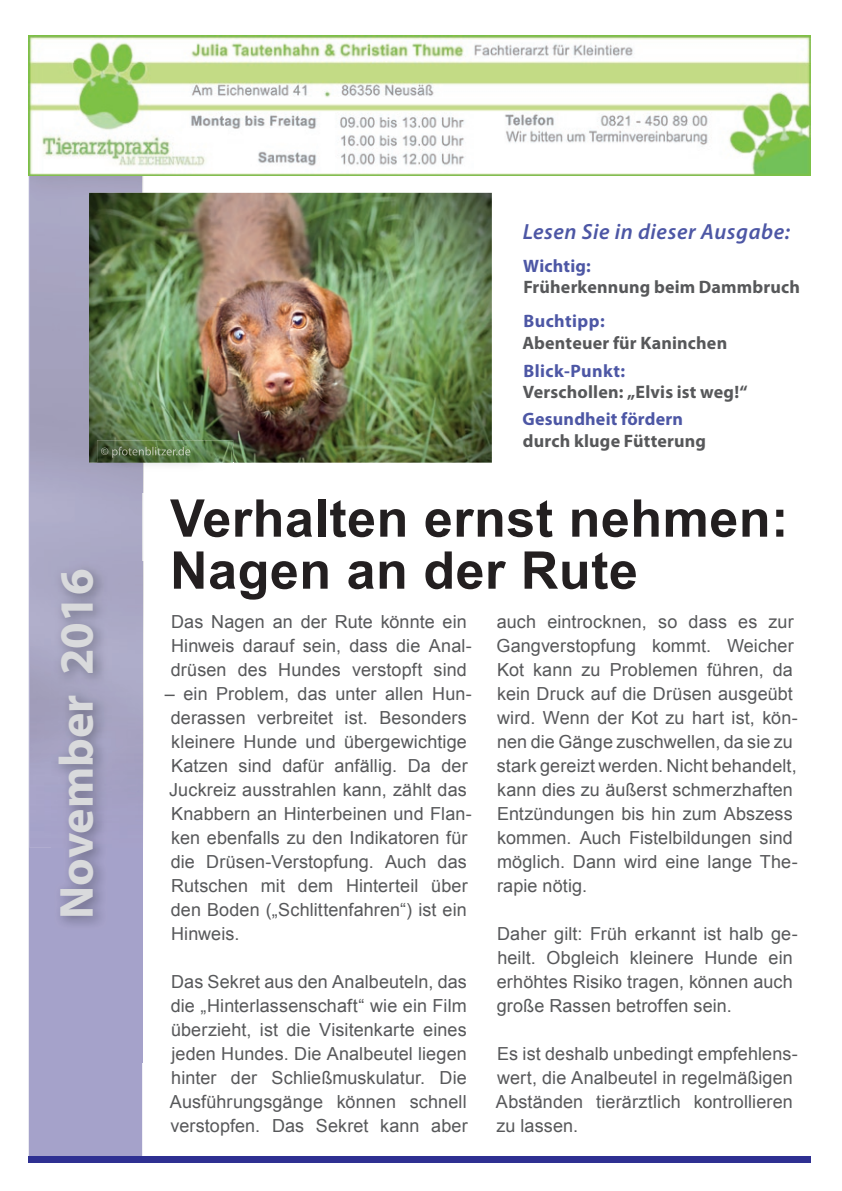
<style>
.page{position:relative;width:842px;height:1191px;background:#fff}
.page>*{position:absolute;margin:0;border:0;box-sizing:border-box;transform-origin:0 0}
.t1{font:700 52px/52px "Arial";letter-spacing:.01em;color:#231f20}
.t2{font:700 48px "Myriad Pro";color:#d9dadc}
.t3{font:italic 600 22px "Myriad Pro";letter-spacing:.025em;color:#4d57a5}
.t4{font:18px/24px "Arial";letter-spacing:.005em;color:#57585a}
.t5{font:700 18px "Myriad Pro";letter-spacing:.01em;color:#57585a}
.t6{font:700 18px "Myriad Pro";letter-spacing:.015em;color:#4d57a5}
</style>
<div class="page">
<div style="left:29px;top:176px;width:113px;height:981px;background:#a5a2ca"></div>
<div style="left:28px;top:1157px;width:783px;height:6px;background:#2e3092"></div>
<img style="left:30px;top:176px;width:112px;height:672px">
<img style="left:28px;top:36px;width:783px;height:140px">
<img style="left:51px;top:562px;width:93px;height:500px">
<img style="left:89px;top:193px;width:403px;height:269px">
<img style="left:97px;top:440px;width:136px;height:52px">
<svg style="left:142px;top:463px;width:1px;height:29px"></svg>
<img style="left:101px;top:447px;width:89px;height:11px">
<h2 class="t2" style="left:45px;top:918px;width:351px;rotate:-90deg">November 2016</h2>
<p class="t3" style="left:523px;top:218px;width:269px">Lesen Sie in dieser Ausgabe:</p>
<p class="t6" style="left:523px;top:254px;width:69px">Wichtig:</p>
<p class="t5" style="left:523px;top:275px;width:278px">Früherkennung beim Dammbruch</p>
<p class="t6" style="left:523px;top:309px;width:83px">Buchtipp:</p>
<p class="t5" style="left:522px;top:331px;width:206px">Abenteuer für Kaninchen</p>
<p class="t6" style="left:523px;top:359px;width:103px">Blick-Punkt:</p>
<p class="t5" style="left:523px;top:380px;width:226px">Verschollen: „Elvis ist weg!“</p>
<p class="t6" style="left:523px;top:407px;width:162px">Gesundheit fördern</p>
<p class="t5" style="left:523px;top:429px;width:185px">durch kluge Fütterung</p>
<h1 class="t1" style="left:170px;top:494px;width:620px">Verhalten ernst nehmen:<br>Nagen an der Rute</h1>
<p class="t4" style="left:171px;top:610px;width:303px">Das Nagen an der Rute könnte ein<br>Hinweis darauf sein, dass die Anal&shy;drüsen des Hundes verstopft sind</p>
<p class="t4" style="left:165px;top:682px;width:308px">– ein Problem, das unter allen Hun&shy;derassen verbreitet ist. Besonders kleinere Hunde und übergewichtige Katzen sind dafür anfällig. Da der Juckreiz ausstrahlen kann, zählt das Knabbern an Hinterbeinen und Flan&shy;ken ebenfalls zu den Indikatoren für die Drüsen-Verstopfung. Auch das Rutschen mit dem Hinterteil über den Boden („Schlittenfahren“) ist ein Hinweis.</p>
<p class="t4" style="left:170px;top:970px;width:299px;text-align:justify">Das Sekret aus den Analbeuteln, das die „Hinterlassenschaft“ wie ein Film überzieht, ist die Visitenkarte eines jeden Hundes. Die Analbeutel liegen hinter der Schließmuskulatur. Die Ausführungsgänge können schnell verstopfen. Das Sekret kann aber</p>
<p class="t4" style="left:496px;top:610px;width:303px">auch eintrocknen, so dass es zur<br>Gangverstopfung kommt. Weicher<br>Kot kann zu Problemen führen, da kein Druck auf die Drüsen ausgeübt wird. Wenn der Kot zu hart ist, kön&shy;nen die Gänge zuschwellen, da sie zu stark gereizt werden. Nicht behandelt, kann dies zu äußerst schmerzhaften<br>Entzündungen bis hin zum Abszess kommen. Auch Fistelbildungen sind möglich. Dann wird eine lange The&shy;rapie nötig.</p>
<p class="t4" style="left:497px;top:921px;width:303px">Daher gilt: Früh erkannt ist halb ge&shy;heilt. Obgleich kleinere Hunde ein erhöhtes Risiko tragen, können auch große Rassen betroffen sein.</p>
<p class="t4" style="left:496px;top:1041px;width:303px">Es ist deshalb unbedingt empfehlens&shy;wert, die Analbeutel in regelmäßigen<br>Abständen tierärztlich kontrollieren zu lassen.</p>
</div>
